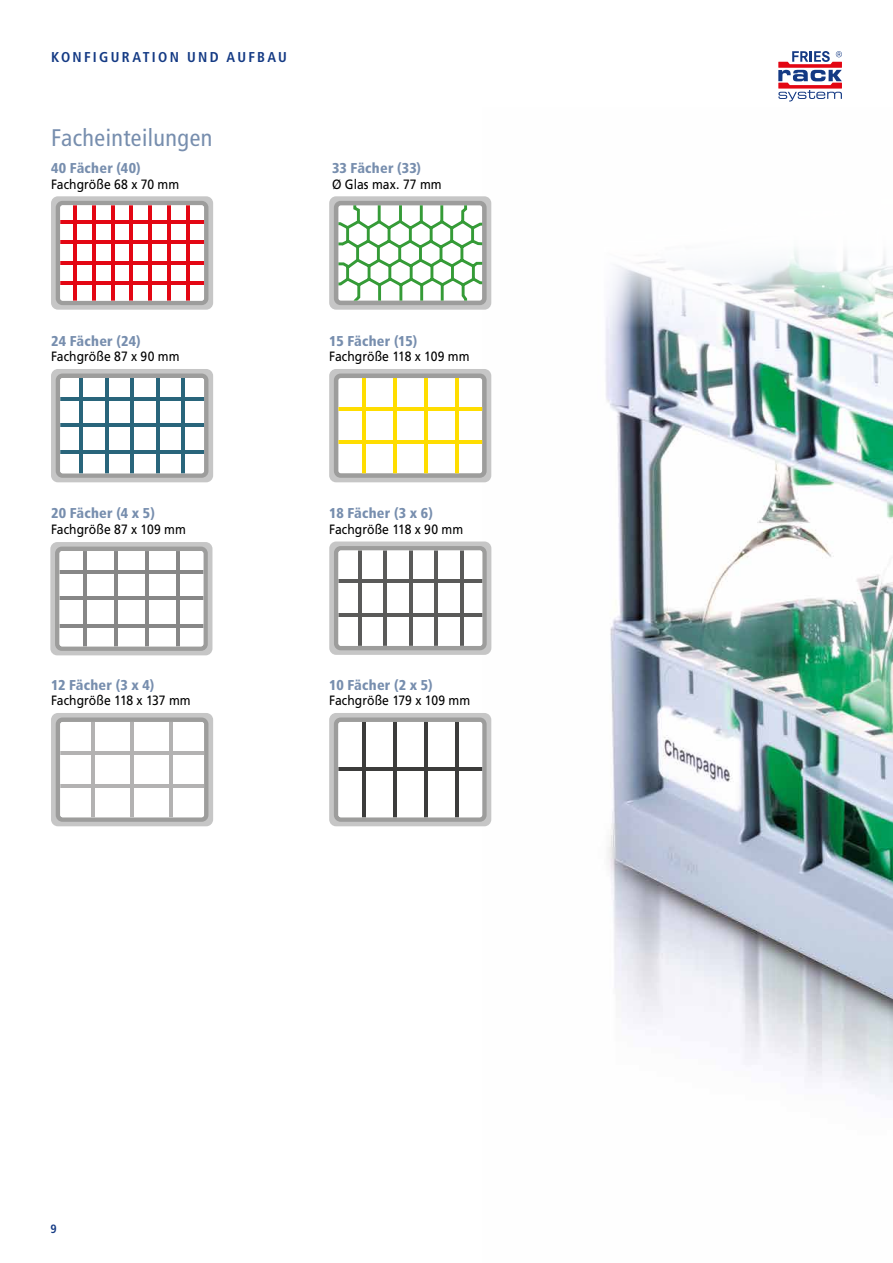
<style>
.page{position:relative;width:893px;height:1263px;background:#fff}
.page>*{position:absolute;margin:0;border:0;box-sizing:border-box;transform-origin:0 0}
.t1{font:condensed 24px "Frutiger LT Pro";letter-spacing:.02em;color:#778eae}
.t2{font:900 condensed 14.25px "Frutiger LT Pro";letter-spacing:.015em;color:#778eae}
.t3{font:700 condensed 14.25px "Frutiger LT Pro";letter-spacing:.16em;color:#143a84}
.t4{font:13.5px "Frutiger LT Pro";letter-spacing:.01em;color:#000;scale:.9 1}
.t5{font:700 condensed 12px "Frutiger LT Pro";color:#143a84}
</style>
<div class="page">
<img style="left:483px;top:197px;width:410px;height:903px">
<div style="left:491px;top:0;width:402px;height:327px;background:#fff"></div>
<svg style="left:778px;top:51px;width:64px;height:51px"></svg>
<div style="left:51px;top:196px;width:162px;height:114px;background:#c6c6c6;border-radius:7px"></div>
<div style="left:56px;top:201px;width:152px;height:104px;border:5px solid #9d9d9c;border-radius:5px"></div>
<div style="left:60px;top:205px;width:144px;height:96px;background:#fff;border-radius:2px"></div>
<hr style="left:73px;top:205px;width:3px;height:96px;background:#e30613">
<hr style="left:186px;top:205px;width:4px;height:96px;background:#e30613">
<hr style="left:168px;top:205px;width:3px;height:96px;background:#e30613">
<hr style="left:149px;top:205px;width:3px;height:96px;background:#e30613">
<hr style="left:130px;top:205px;width:3px;height:96px;background:#e30613">
<hr style="left:60px;top:220px;width:144px;height:3px;background:#e30613">
<hr style="left:60px;top:241px;width:144px;height:3px;background:#e30613">
<hr style="left:60px;top:261px;width:144px;height:3px;background:#e30613">
<hr style="left:60px;top:282px;width:144px;height:3px;background:#e30613">
<hr style="left:111px;top:205px;width:3px;height:96px;background:#e30613">
<hr style="left:92px;top:205px;width:3px;height:96px;background:#e30613">
<div style="left:329px;top:196px;width:162px;height:114px;background:#c6c6c6;border-radius:7px"></div>
<div style="left:334px;top:201px;width:153px;height:104px;border:5px solid #9d9d9c;border-radius:5px"></div>
<svg style="left:338px;top:205px;width:144px;height:96px;background:#d0e7d0"></svg>
<div style="left:51px;top:713px;width:162px;height:113px;background:#c6c6c6;border-radius:7px"></div>
<div style="left:56px;top:717px;width:152px;height:105px;border:5px solid #9d9d9c;border-radius:5px"></div>
<div style="left:60px;top:722px;width:144px;height:95px;background:#fff;border-radius:2px"></div>
<hr style="left:91px;top:722px;width:3px;height:95px;background:#b3b2b2">
<hr style="left:170px;top:722px;width:3px;height:95px;background:#b3b2b2">
<hr style="left:130px;top:722px;width:4px;height:95px;background:#b3b2b2">
<hr style="left:60px;top:751px;width:144px;height:3px;background:#b3b2b2">
<hr style="left:60px;top:784px;width:144px;height:4px;background:#b3b2b2">
<div style="left:329px;top:713px;width:162px;height:113px;background:#c6c6c6;border-radius:7px"></div>
<div style="left:334px;top:717px;width:153px;height:105px;border:5px solid #9d9d9c;border-radius:5px"></div>
<div style="left:338px;top:722px;width:144px;height:95px;background:#fff;border-radius:2px"></div>
<hr style="left:362px;top:722px;width:4px;height:95px;background:#3c3c3b">
<hr style="left:455px;top:722px;width:3px;height:95px;background:#3c3c3b">
<hr style="left:424px;top:722px;width:3px;height:95px;background:#3c3c3b">
<hr style="left:393px;top:722px;width:4px;height:95px;background:#3c3c3b">
<hr style="left:338px;top:768px;width:144px;height:3px;background:#3c3c3b">
<div style="left:51px;top:369px;width:162px;height:113px;background:#c6c6c6;border-radius:7px"></div>
<div style="left:56px;top:373px;width:152px;height:105px;border:5px solid #9d9d9c;border-radius:5px"></div>
<div style="left:60px;top:378px;width:144px;height:95px;background:#fff;border-radius:2px"></div>
<hr style="left:80px;top:378px;width:3px;height:95px;background:#29657b">
<hr style="left:182px;top:378px;width:3px;height:95px;background:#29657b">
<hr style="left:156px;top:378px;width:3px;height:95px;background:#29657b">
<hr style="left:131px;top:378px;width:3px;height:95px;background:#29657b">
<hr style="left:105px;top:378px;width:3px;height:95px;background:#29657b">
<hr style="left:60px;top:397px;width:144px;height:3px;background:#29657b">
<hr style="left:60px;top:424px;width:144px;height:3px;background:#29657b">
<hr style="left:60px;top:451px;width:144px;height:3px;background:#29657b">
<div style="left:50px;top:542px;width:162px;height:113px;background:#c6c6c6;border-radius:7px"></div>
<div style="left:55px;top:547px;width:153px;height:104px;border:5px solid #9d9d9c;border-radius:5px"></div>
<div style="left:60px;top:551px;width:143px;height:95px;background:#fff;border-radius:2px"></div>
<hr style="left:83px;top:551px;width:4px;height:95px;background:#878787">
<hr style="left:176px;top:551px;width:3px;height:95px;background:#878787">
<hr style="left:145px;top:551px;width:3px;height:95px;background:#878787">
<hr style="left:114px;top:551px;width:4px;height:95px;background:#878787">
<hr style="left:60px;top:570px;width:143px;height:3px;background:#878787">
<hr style="left:60px;top:597px;width:143px;height:3px;background:#878787">
<hr style="left:60px;top:624px;width:143px;height:3px;background:#878787">
<div style="left:329px;top:369px;width:162px;height:113px;background:#c6c6c6;border-radius:7px"></div>
<div style="left:336px;top:376px;width:148px;height:99px;background:#fff;border-radius:5px"></div>
<div style="left:334px;top:373px;width:153px;height:105px;border:5px solid #9d9d9c;border-radius:5px"></div>
<hr style="left:362px;top:378px;width:4px;height:95px;background:#fd0">
<hr style="left:455px;top:378px;width:3px;height:95px;background:#fd0">
<hr style="left:424px;top:378px;width:3px;height:95px;background:#fd0">
<hr style="left:393px;top:378px;width:4px;height:95px;background:#fd0">
<hr style="left:338px;top:407px;width:144px;height:4px;background:#fd0">
<hr style="left:338px;top:440px;width:144px;height:4px;background:#fd0">
<div style="left:329px;top:541px;width:162px;height:114px;background:#c6c6c6;border-radius:7px"></div>
<div style="left:334px;top:546px;width:153px;height:104px;border:5px solid #9d9d9c;border-radius:5px"></div>
<div style="left:338px;top:550px;width:144px;height:96px;background:#fff;border-radius:2px"></div>
<hr style="left:358px;top:550px;width:3px;height:96px;background:#5a5a59">
<hr style="left:460px;top:550px;width:3px;height:96px;background:#5a5a59">
<hr style="left:434px;top:550px;width:4px;height:96px;background:#5a5a59">
<hr style="left:409px;top:550px;width:3px;height:96px;background:#5a5a59">
<hr style="left:383px;top:550px;width:4px;height:96px;background:#5a5a59">
<hr style="left:338px;top:580px;width:144px;height:3px;background:#5a5a59">
<hr style="left:338px;top:613px;width:144px;height:3px;background:#5a5a59">
<p class="t3" style="left:51px;top:48px;width:237px">KONFIGURATION UND AUFBAU</p>
<h1 class="t1" style="left:51px;top:124px;width:163px">Facheinteilungen</h1>
<p class="t2" style="left:51px;top:160px;width:91px">40 Fächer (40)</p>
<p class="t4" style="left:51px;top:176px;width:144px">Fachgröße 68 x 70 mm</p>
<p class="t2" style="left:332px;top:160px;width:91px">33 Fächer (33)</p>
<p class="t4" style="left:332px;top:176px;width:123px">Ø Glas max. 77 mm</p>
<p class="t2" style="left:51px;top:332px;width:91px">24 Fächer (24)</p>
<p class="t4" style="left:51px;top:349px;width:144px">Fachgröße 87 x 90 mm</p>
<p class="t2" style="left:329px;top:332px;width:90px">15 Fächer (15)</p>
<p class="t4" style="left:329px;top:349px;width:157px">Fachgröße 118 x 109 mm</p>
<p class="t2" style="left:51px;top:505px;width:105px">20 Fächer (4 x 5)</p>
<p class="t4" style="left:51px;top:521px;width:151px">Fachgröße 87 x 109 mm</p>
<p class="t2" style="left:329px;top:505px;width:105px">18 Fächer (3 x 6)</p>
<p class="t4" style="left:329px;top:521px;width:150px">Fachgröße 118 x 90 mm</p>
<p class="t2" style="left:51px;top:676px;width:105px">12 Fächer (3 x 4)</p>
<p class="t4" style="left:51px;top:693px;width:157px">Fachgröße 118 x 137 mm</p>
<p class="t2" style="left:329px;top:676px;width:105px">10 Fächer (2 x 5)</p>
<p class="t4" style="left:329px;top:693px;width:158px">Fachgröße 179 x 109 mm</p>
<p class="t5" style="left:50px;top:1222px;width:8px">9</p>
</div>
